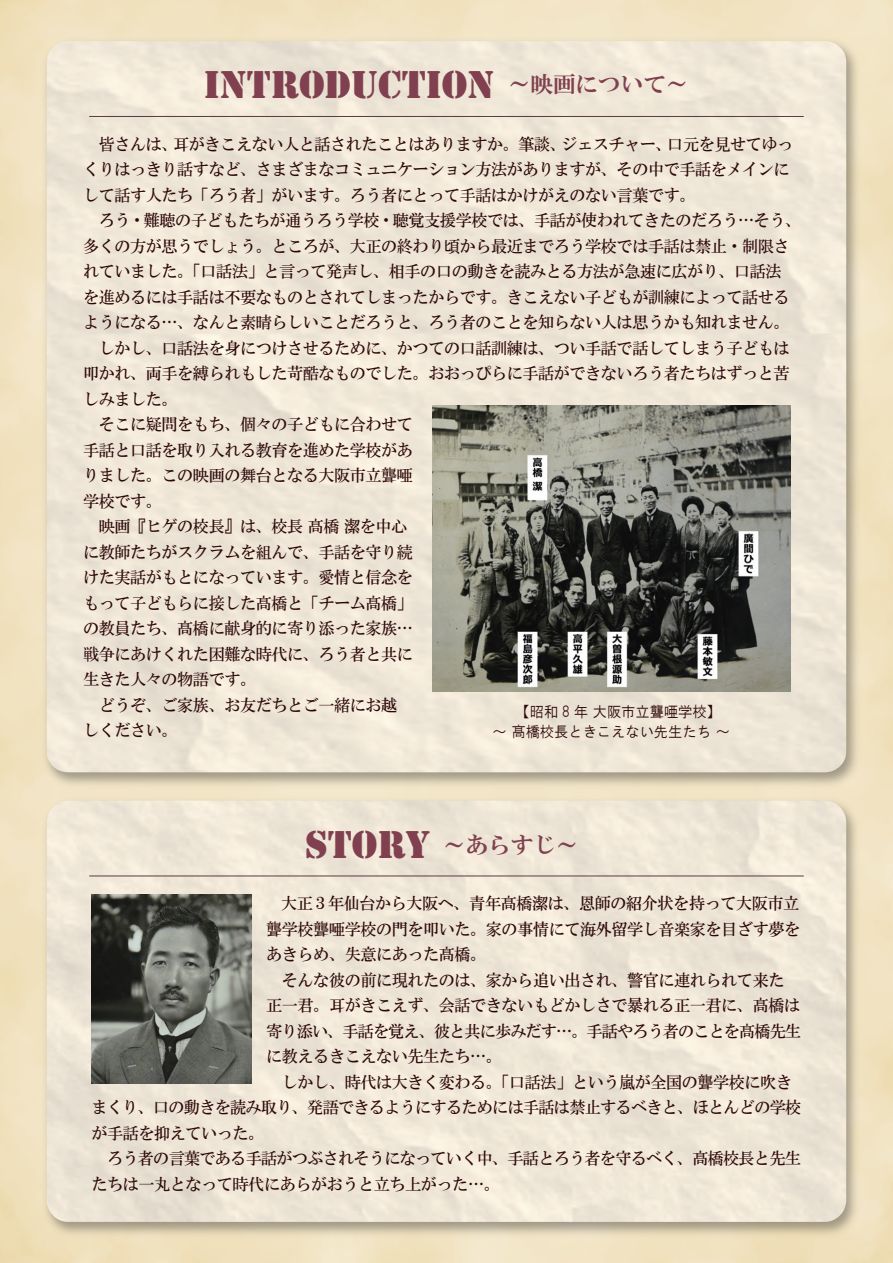
<style>
.page{position:relative;width:893px;height:1263px;background:#fff}
.page>*{position:absolute;margin:0;border:0;box-sizing:border-box;transform-origin:0 0}
.t1{font:36px "Stencil Std";color:#81404f}
.t2{font:22.5px "HGS Mincho E";color:#81404f}
.t3{font:16.5px/25.5px "HGS Mincho B";letter-spacing:-.025em;color:#2d0809}
.t4{font:16.5px "HGS Mincho B";letter-spacing:-.045em;color:#2d0809}
.t5{font:16.5px "HGS Mincho B";letter-spacing:-.05em;color:#2d0809}
.t6{font:15px/19.5px "HGS Gothic M";color:#2c0608;scale:.95 1}
.s1{font-family:"Stencil Std";font-size:36px}
</style>
<div class="page">
<img style="left:36px;top:33px;width:829px;height:1208px">
<div style="left:47px;top:41px;width:799px;height:731px;background:#eee6d7;border-radius:21px"></div>
<img style="left:432px;top:405px;width:358px;height:286px">
<div style="left:47px;top:801px;width:799px;height:421px;background:#eee6d7;border-radius:22px"></div>
<img style="left:92px;top:894px;width:159px;height:189px">
<hr style="left:89px;top:116px;width:715px;height:1px;background:#5b3940">
<hr style="left:89px;top:875px;width:715px;height:1px;background:#5b3940">
<h1 class="t1" style="left:204px;top:62px;width:486px">INTRODUCTION <sup>～映画について～</sup></h1>
<p class="t3" style="left:83px;top:131px;width:720px">　皆さんは、耳がきこえない人と話されたことはありますか。筆談、ジェスチャー、口元を見せてゆっくりはっきり話すなど、さまざまなコミュニケーション方法がありますが、その中で手話をメインにして話す人たち「ろう者」がいます。ろう者にとって手話はかけがえのない言葉です。<br>　ろう・難聴の子どもたちが通うろう学校・聴覚支援学校では、手話が使われてきたのだろう…そう、多くの方が思うでしょう。ところが、大正の終わり頃から最近までろう学校では手話は禁止・制限されていました。「口話法」と言って発声し、相手の口の動きを読みとる方法が急速に広がり、口話法を進めるには手話は不要なものとされてしまったからです。きこえない子どもが訓練によって話せるようになる…、なんと素晴らしいことだろうと、ろう者のことを知らない人は思うかも知れません。　しかし、口話法を身につけさせるために、かつての口話訓練は、つい手話で話してしまう子どもは叩かれ、両手を縛られもした苛酷なものでした。おおっぴらに手話ができないろう者たちはずっと苦しみました。<br>　そこに疑問をもち、個々の子どもに合わせて<br>手話と口話を取り入れる教育を進めた学校があ<br>りました。この映画の舞台となる大阪市立聾唖<br>学校です。<br>　映画『ヒゲの校長』は、校長 髙橋 潔を中心<br>に教師たちがスクラムを組んで、手話を守り続<br>けた実話がもとになっています。愛情と信念を<br>もって子どもらに接した髙橋と「チーム髙橋」<br>の教員たち、髙橋に献身的に寄り添った家族…<br>戦争にあけくれた困難な時代に、ろう者と共に<br>生きた人々の物語です。<br>　どうぞ、ご家族、お友だちとご一緒にお越<br>しください。</p>
<p class="t6" style="left:492px;top:702px;width:251px;text-indent:23px">【昭和 8 年 大阪市立聾唖学校】～ 髙橋校長ときこえない先生たち ～</p>
<h2 class="t2" style="left:305px;top:833px;width:274px"><span class="s1">STORY</span> ～あらすじ～</h2>
<p class="t3" style="left:281px;top:890px;width:520px">大正３年仙台から大阪へ、青年髙橋潔は、恩師の紹介状を持って大阪市立</p>
<p class="t3" style="left:266px;top:916px;width:535px">聾学校聾唖学校の門を叩いた。家の事情にて海外留学し音楽家を目ざす夢を</p>
<p class="t3" style="left:266px;top:941px;width:222px">あきらめ、失意にあった髙橋。</p>
<p class="t3" style="left:266px;top:967px;width:520px">　そんな彼の前に現れたのは、家から追い出され、警官に連れられて来た</p>
<p class="t3" style="left:266px;top:992px;width:535px">正一君。耳がきこえず、会話できないもどかしさで暴れる正一君に、髙橋は</p>
<p class="t5" style="left:266px;top:1022px;width:536px">寄り添い、手話を覚え、彼と共に歩みだす…。手話やろう者のことを髙橋先生</p>
<p class="t3" style="left:266px;top:1043px;width:237px">に教えるきこえない先生たち…。</p>
<p class="t3" style="left:266px;top:1069px;width:527px">　しかし、時代は大きく変わる。「口話法」という嵐が全国の聾学校に吹き</p>
<p class="t3" style="left:91px;top:1094px;width:711px">まくり、口の動きを読み取り、発語できるようにするためには手話は禁止するべきと、ほとんどの学校</p>
<p class="t3" style="left:91px;top:1120px;width:174px">が手話を抑えていった。</p>
<p class="t4" style="left:107px;top:1150px;width:695px">ろう者の言葉である手話がつぶされそうになっていく中、手話とろう者を守るべく、髙橋校長と先生</p>
<p class="t3" style="left:91px;top:1171px;width:410px">たちは一丸となって時代にあらがおうと立ち上がった…。</p>
</div>
